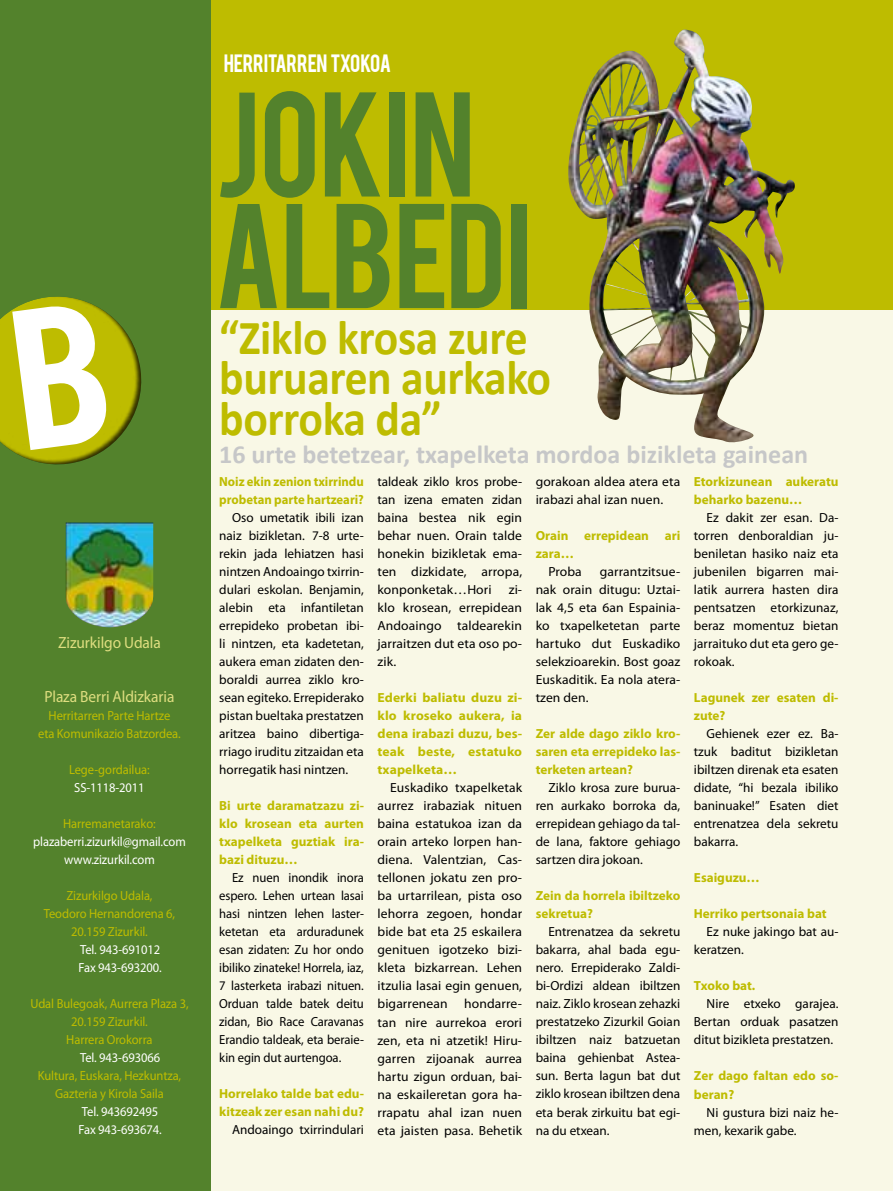
<style>
.page{position:relative;width:893px;height:1191px;background:#fff}
.page>*{position:absolute;margin:0;border:0;box-sizing:border-box;transform-origin:0 0}
.t1{font:116.85px/111.4px "Bebas";letter-spacing:-.005em;color:#53822c}
.t2{font:700 49.2px/40.5px "Calibri";letter-spacing:-.01em;color:#bebc00;scale:.93 1}
.t3{font:700 26.1px "Calibri";color:#c6c7c8}
.t4{font:19.65px "Bebas";letter-spacing:-.015em;color:#fff}
.t5{font:16.2px "Myriad Pro";letter-spacing:-.01em;color:#dfde80;scale:.95 1}
.t6{font:13.2px/18px "Myriad Pro";color:#000;text-align:justify}
.t7{font:700 13.2px/18px "Myriad Pro";color:#bebc00}
.t8{font:13.2px/18px "Myriad Pro";color:#000;text-align:justify;scale:.96 1}
.t9{font:13.2px/18px "Myriad Pro";letter-spacing:-.01em;color:#bebc00;text-align:center;scale:.95 1}
.t10{font:13.2px/18px "Myriad Pro";letter-spacing:-.01em;color:#fff;scale:.95 1}
.t11{font:700 13.2px/18px "Myriad Pro";color:#bebc00;scale:.96 1}
</style>
<div class="page">
<div style="left:207px;top:266px;width:686px;height:925px;background:#f9f8e6"></div>
<div style="left:207px;top:0;width:686px;height:309px;background:#bebc00"></div>
<div style="left:0;top:0;width:211px;height:1191px;background:#53822c"></div>
<img style="left:66px;top:522px;width:65px;height:105px">
<img style="left:559px;top:29px;width:237px;height:414px">
<svg style="left:0;top:296px;width:142px;height:169px"></svg>
<p class="t5" style="left:58px;top:633px;width:109px">Zizurkilgo Udala</p>
<p class="t5" style="left:45px;top:687px;width:138px">Plaza Berri Aldizkaria</p>
<p class="t9" style="left:38px;top:706px;width:152px">Herritarren Parte Hartze<br>eta Komunikazio Batzordea.</p>
<p class="t9" style="left:69px;top:760px;width:86px">Lege-gordailua:</p>
<p class="t10" style="left:74px;top:778px;width:76px">SS-1118-2011</p>
<p class="t9" style="left:63px;top:814px;width:99px">Harremanetarako:</p>
<p class="t10" style="left:33px;top:832px;width:162px;text-align:center">plazaberri.zizurkil@gmail.com www.zizurkil.com</p>
<p class="t9" style="left:44px;top:886px;width:140px">Zizurkilgo Udala,<br>Teodoro Hernandorena 6,<br>20.159 Zizurkil.</p>
<p class="t10" style="left:79px;top:940px;width:89px">Tel. 943-691012<br>Fax 943-693200.</p>
<p class="t9" style="left:30px;top:994px;width:168px">Udal Bulegoak, Aurrera Plaza 3,<br>20.159 Zizurkil.<br>Harrera Orokorra</p>
<p class="t10" style="left:80px;top:1048px;width:86px">Tel. 943-693066</p>
<p class="t9" style="left:38px;top:1066px;width:153px">Kultura, Euskara, Hezkuntza,<br>Gazteria y Kirola Saila</p>
<p class="t10" style="left:79px;top:1102px;width:89px">Tel. 943692495<br>Fax 943-693674.</p>
<h3 class="t4" style="left:224px;top:49px;width:169px">HERRITARREN TXOKOA</h3>
<h1 class="t1" style="left:215px;top:81px;width:319px">JOKIN<br>ALBEDI</h1>
<h2 class="t2" style="left:219px;top:315px;width:358px">“Ziklo krosa zure buruaren aurkako borroka da”</h2>
<h3 class="t3" style="left:219px;top:438px;width:590px">16 urte betetzear, txapelketa mordoa bizikleta gainean</h3>
<p class="t11" style="left:219px;top:472px;width:152px">Noiz ekin zenion txirrindu probetan parte hartzeari?</p>
<p class="t6" style="left:219px;top:508px;width:146px;text-indent:13px">Oso umetatik ibili izan naiz bizikletan. 7-8 urte&shy;rekin jada lehiatzen hasi nintzen Andoaingo txirrin&shy;dulari eskolan. Benjamin, alebin eta infantiletan errepideko probetan ibi&shy;li nintzen, eta kadetetan, aukera eman zidaten den&shy;boraldi aurrea ziklo kro&shy;sean egiteko. Errepiderako pistan bueltaka prestatzen aritzea baino dibertiga&shy;rriago iruditu zitzaidan eta horregatik hasi nintzen.</p>
<p class="t7" style="left:219px;top:796px;width:146px;text-align:justify">Bi urte daramatzazu zi&shy;klo krosean eta aurten txapelketa guztiak ira&shy;bazi dituzu…</p>
<p class="t8" style="left:219px;top:868px;width:152px;text-indent:13px">Ez nuen inondik inora espero. Lehen urtean lasai hasi nintzen lehen laster&shy;ketetan eta arduradunek esan zidaten: Zu hor ondo ibiliko zinateke! Horrela, iaz, 7 lasterketa irabazi nituen.<br>Orduan talde batek deitu zidan, Bio Race Caravanas Erandio taldeak, eta beraie&shy;kin egin dut aurtengoa.</p>
<p class="t7" style="left:219px;top:1084px;width:146px">Horrelako talde bat edu&shy;kitzeak zer esan nahi du?</p>
<p class="t6" style="left:232px;top:1120px;width:133px">Andoaingo txirrindulari</p>
<p class="t6" style="left:377px;top:472px;width:146px">taldeak ziklo kros probe&shy;tan izena ematen zidan baina bestea nik egin behar nuen. Orain talde honekin bizikletak ema&shy;ten dizkidate, arropa, konponketak…Hori</p>
<p class="t6" style="left:377px;top:580px;width:146px;text-indent:131px">zi&shy;klo krosean, errepidean Andoaingo taldearekin jarraitzen dut eta oso po&shy;zik.</p>
<p class="t7" style="left:377px;top:688px;width:146px;text-align:justify">Ederki baliatu duzu zi&shy;klo kroseko aukera, ia dena irabazi duzu, bes&shy;teak beste, estatuko txapelketa…</p>
<p class="t6" style="left:377px;top:778px;width:146px;text-indent:13px">Euskadiko txapelketak aurrez irabaziak nituen baina estatukoa izan da orain arteko lorpen han&shy;diena. Valentzian, Cas&shy;tellonen jokatu zen pro&shy;ba urtarrilean, pista oso lehorra zegoen, hondar bide bat eta 25 eskailera genituen igotzeko bizi&shy;kleta bizkarrean. Lehen itzulia lasai egin genuen, bigarrenean</p>
<p class="t6" style="left:377px;top:994px;width:146px;text-indent:87px">hondarre&shy;tan nire aurrekoa erori zen, eta ni atzetik! Hiru&shy;garren zijoanak aurrea hartu zigun orduan, bai&shy;na eskaileretan gora ha&shy;rrapatu ahal izan nuen eta jaisten pasa. Behetik</p>
<p class="t6" style="left:536px;top:472px;width:146px">gorakoan aldea atera eta irabazi ahal izan nuen.</p>
<p class="t7" style="left:536px;top:526px;width:146px">Orain errepidean ari zara…</p>
<p class="t6" style="left:548px;top:562px;width:35px">Proba</p>
<p class="t6" style="left:536px;top:562px;width:146px;text-indent:64px">garrantzitsue&shy;nak orain ditugu: Uztai&shy;lak 4,5 eta 6an Espainia&shy;ko txapelketetan parte hartuko dut Euskadiko selekzioarekin. Bost goaz Euskaditik. Ea nola atera&shy;tzen den.</p>
<p class="t7" style="left:536px;top:724px;width:146px;text-align:justify">Zer alde dago ziklo kro&shy;saren eta errepideko las&shy;terketen artean?</p>
<p class="t6" style="left:536px;top:778px;width:146px;text-indent:13px">Ziklo krosa zure burua&shy;ren aurkako borroka da, errepidean gehiago da tal&shy;de lana, faktore gehiago sartzen dira jokoan.</p>
<p class="t7" style="left:536px;top:886px;width:146px">Zein da horrela ibiltzeko sekretua?</p>
<p class="t6" style="left:536px;top:922px;width:146px;text-indent:13px">Entrenatzea da sekretu bakarra, ahal bada egu&shy;nero. Errepiderako Zaldi&shy;bi-Ordizi aldean ibiltzen naiz. Ziklo krosean zehazki prestatzeko Zizurkil Goian ibiltzen naiz batzuetan baina gehienbat Astea&shy;sun. Berta lagun bat dut ziklo krosean ibiltzen dena eta berak zirkuitu bat egi&shy;na du etxean.</p>
<p class="t7" style="left:694px;top:472px;width:146px">Etorkizunean aukeratu beharko bazenu…</p>
<p class="t6" style="left:694px;top:508px;width:146px;text-indent:13px">Ez dakit zer esan. Da&shy;torren denboraldian ju&shy;beniletan hasiko naiz eta jubenilen bigarren mai&shy;latik aurrera hasten dira pentsatzen etorkizunaz, beraz momentuz bietan jarraituko dut eta gero ge&shy;rokoak.</p>
<p class="t7" style="left:694px;top:688px;width:146px">Lagunek zer esaten di&shy;zute?</p>
<p class="t6" style="left:694px;top:724px;width:146px;text-indent:13px">Gehienek ezer ez. Ba&shy;tzuk baditut bizikletan ibiltzen direnak eta esaten didate, “hi bezala ibiliko baninuake!” Esaten diet entrenatzea dela sekretu bakarra.</p>
<p class="t7" style="left:694px;top:868px;width:67px">Esaiguzu…</p>
<p class="t7" style="left:694px;top:904px;width:134px">Herriko pertsonaia bat</p>
<p class="t6" style="left:694px;top:922px;width:146px;text-indent:13px">Ez nuke jakingo bat au&shy;keratzen.</p>
<p class="t7" style="left:694px;top:976px;width:63px">Txoko bat.</p>
<p class="t6" style="left:694px;top:994px;width:146px;text-indent:13px">Nire etxeko garajea.<br>Bertan orduak pasatzen ditut bizikleta prestatzen.</p>
<p class="t7" style="left:694px;top:1066px;width:146px">Zer dago faltan edo so&shy;beran?</p>
<p class="t6" style="left:694px;top:1102px;width:146px;text-indent:13px">Ni gustura bizi naiz he&shy;men, kexarik gabe.</p>
</div>
